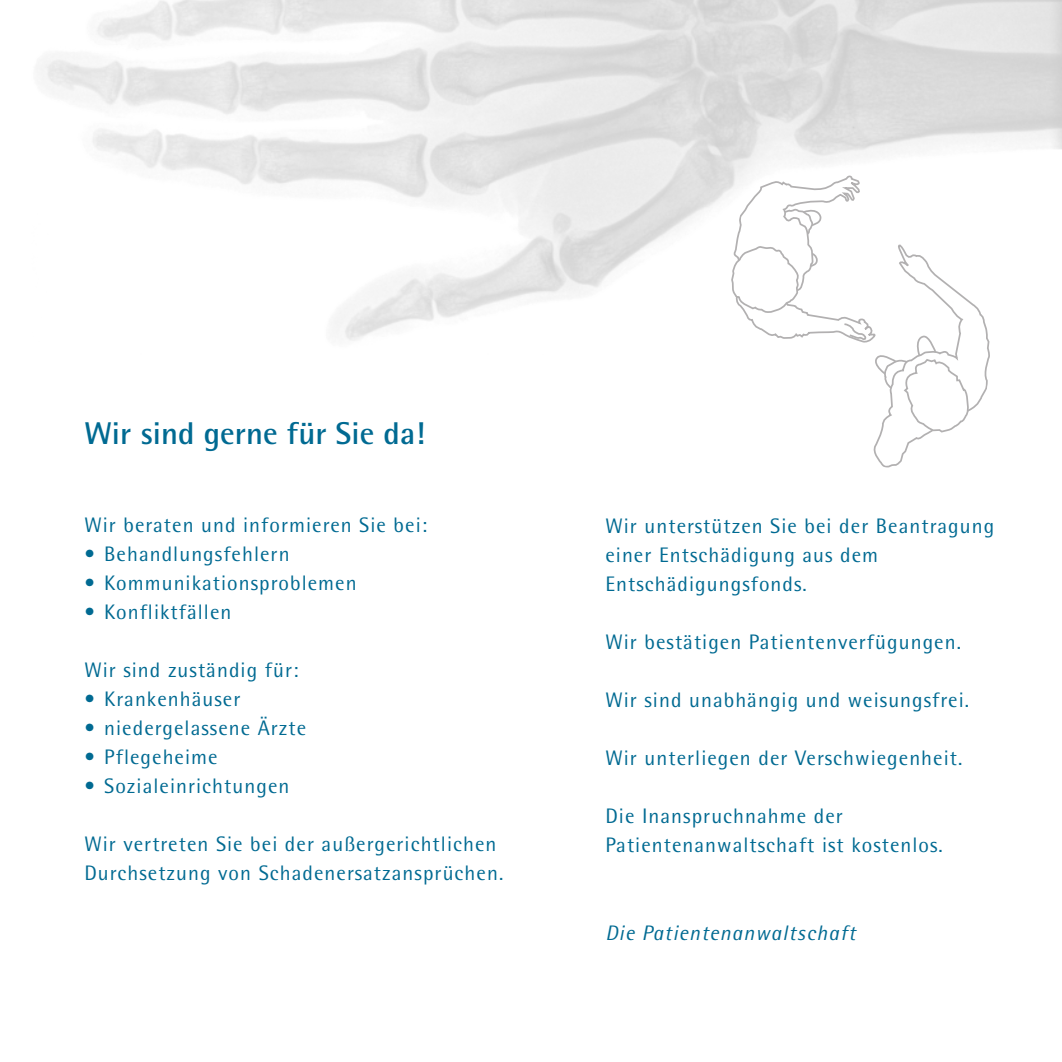
<style>
.page{position:relative;width:1062px;height:1062px;background:#fff}
.page>*{position:absolute;margin:0;border:0;box-sizing:border-box;transform-origin:0 0}
.t1{font:700 31.5px "Rotis Semi Sans";letter-spacing:.005em;color:#006a92}
.t2{font:21px "Rotis Semi Sans";letter-spacing:.05em;color:#006a92}
.t3{font:italic 21px "Rotis Semi Sans";letter-spacing:.05em;color:#006a92}
</style>
<div class="page">
<svg style="left:730px;top:155px;width:260px;height:313px"></svg>
<p class="t1" style="left:84px;top:414px;width:342px">Wir sind gerne für Sie da!</p>
<p class="t2" style="left:84px;top:512px;width:344px">Wir beraten und informieren Sie bei:</p>
<p class="t2" style="left:84px;top:541px;width:207px">• Behandlungsfehlern</p>
<p class="t2" style="left:84px;top:570px;width:274px">• Kommunikationsproblemen</p>
<p class="t2" style="left:84px;top:599px;width:149px">• Konfliktfällen</p>
<p class="t2" style="left:84px;top:657px;width:216px">Wir sind zuständig für:</p>
<p class="t2" style="left:84px;top:686px;width:158px">• Krankenhäuser</p>
<p class="t2" style="left:84px;top:715px;width:223px">• niedergelassene Ärzte</p>
<p class="t2" style="left:84px;top:744px;width:135px">• Pflegeheime</p>
<p class="t2" style="left:84px;top:773px;width:206px">• Sozialeinrichtungen</p>
<p class="t2" style="left:84px;top:831px;width:413px">Wir vertreten Sie bei der außergerichtlichen</p>
<p class="t2" style="left:84px;top:860px;width:420px">Durchsetzung von Schadenersatzansprüchen.</p>
<p class="t2" style="left:605px;top:513px;width:390px">Wir unterstützen Sie bei der Beantragung</p>
<p class="t2" style="left:605px;top:542px;width:274px">einer Entschädigung aus dem</p>
<p class="t2" style="left:605px;top:571px;width:203px">Entschädigungsfonds.</p>
<p class="t2" style="left:605px;top:629px;width:357px">Wir bestätigen Patientenverfügungen.</p>
<p class="t2" style="left:605px;top:687px;width:365px">Wir sind unabhängig und weisungsfrei.</p>
<p class="t2" style="left:605px;top:745px;width:358px">Wir unterliegen der Verschwiegenheit.</p>
<p class="t2" style="left:605px;top:804px;width:239px">Die Inanspruchnahme der</p>
<p class="t2" style="left:605px;top:833px;width:339px">Patientenanwaltschaft ist kostenlos.</p>
<p class="t3" style="left:605px;top:919px;width:252px">Die Patientenanwaltschaft</p>
</div>
